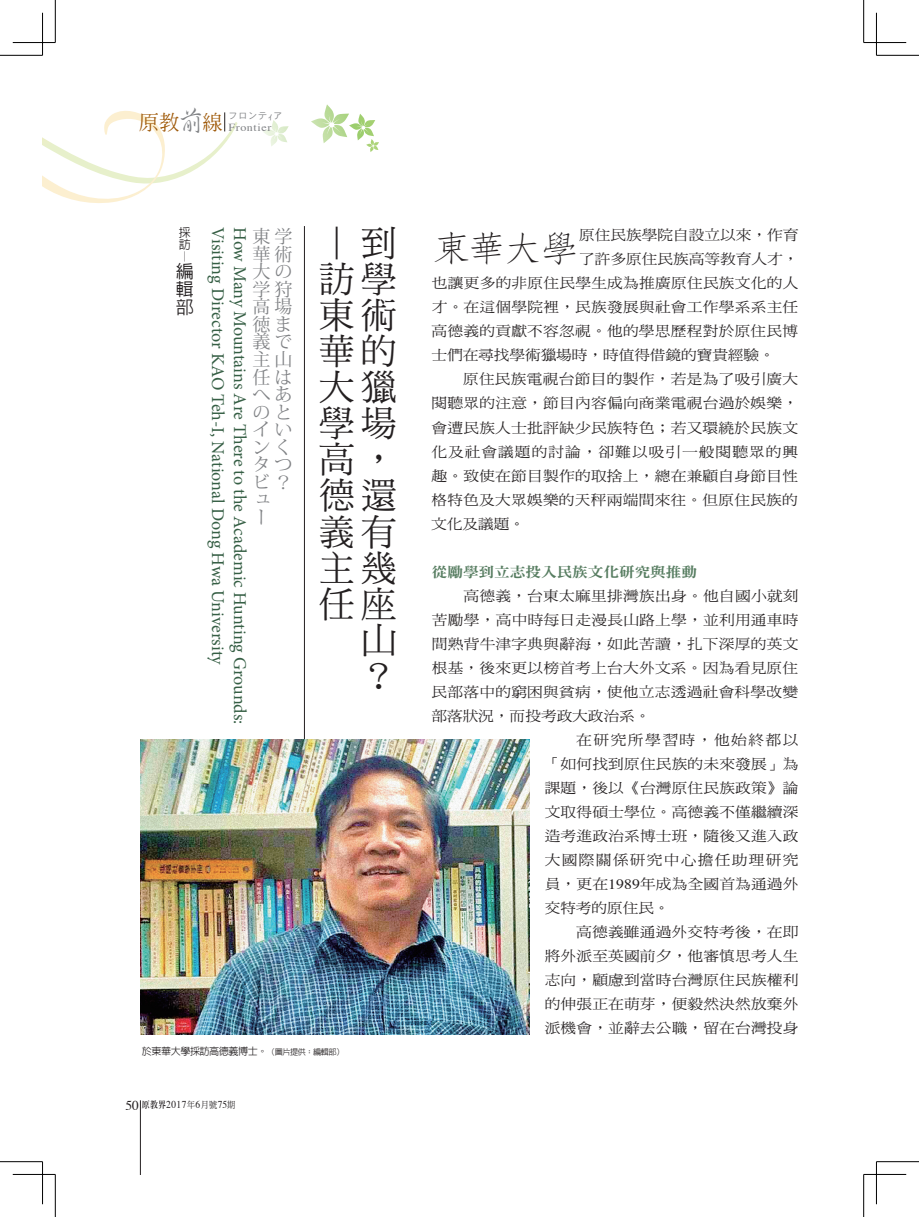
<style>
.page{position:relative;width:919px;height:1217px;background:#fff}
.page>*{position:absolute;margin:0;border:0;box-sizing:border-box;transform-origin:0 0}
.t1{font:36px "DF Ming Std W5";color:#231f20}
.t2{font:300 35.7px "AR Fang Song B5 HK";color:#231f20;scale:1.11 1}
.t3{font:18px "Minion Pro";letter-spacing:-.005em;color:#365f45}
.t4{font:18px/17.5px "Koz Min Pro";color:#808285}
.t5{font:500 18px/18px "AR Hei B5";color:#231f20;text-align:justify}
.t6{font:14.1px "DF Ming Std W5";letter-spacing:.01em;color:#231f20;scale:1.11 1}
.t7{font:14.1px "DF Ming Std W5";letter-spacing:-.01em;color:#231f20;scale:1.11 1}
.t8{font:14.1px "DF Ming Std W5";letter-spacing:.06em;color:#231f20;scale:1.11 1}
.t9{font:14.1px "DF Ming Std W9";letter-spacing:-.01em;color:#577d61;scale:1.11 1}
.t10{font:14.1px "DF Ming Std W5";letter-spacing:.08em;color:#231f20;scale:1.11 1}
.t11{font:14.1px "DF Ming Std W5";letter-spacing:.09em;color:#231f20;scale:1.11 1}
.t12{font:500 12px/12px "AR Hei B5";color:#231f20}
.t13{font:10.8px "Times";letter-spacing:.05em;color:#808285;scale:1.11 1}
.t14{font:10.5px "Times";letter-spacing:.05em;color:#231f20;scale:.9 1}
.t15{font:500 10.2px "AR Hei B5";letter-spacing:-.05em;color:#231f20}
.t16{font:9px "Heisei Kaku Go Std W3";color:#808285}
.s1{font-family:"AR Xing Shu B5";font-weight:500;font-size:27.75px}
.s2{font-size:8.1px}
.s3{font-size:13.5px}
.s4{font-family:"AR Ming B5";font-weight:800;font-size:9px}
.s5{font-family:"DF Ming Std W5";font-size:9px}
.s6{font-family:"Times"}
</style>
<div class="page">
<svg style="left:311px;top:104px;width:68px;height:48px"></svg>
<svg style="left:263px;top:120px;width:25px;height:26px"></svg>
<hr style="left:140px;top:1099px;width:1px;height:75px;background:#231f20">
<svg style="left:43px;top:111px;width:195px;height:92px"></svg>
<hr style="left:304px;top:226px;width:1px;height:594px;background:#231f20">
<img style="left:140px;top:739px;width:389px;height:294px">
<hr style="left:0;top:55px;width:43px;height:1px;background:#000">
<hr style="left:876px;top:55px;width:42px;height:1px;background:#000">
<hr style="left:0;top:1161px;width:43px;height:1px;background:#000">
<hr style="left:876px;top:1161px;width:42px;height:1px;background:#000">
<hr style="left:55px;top:0;width:1px;height:43px;background:#000">
<hr style="left:55px;top:1174px;width:1px;height:42px;background:#000">
<hr style="left:863px;top:0;width:1px;height:43px;background:#000">
<hr style="left:863px;top:1174px;width:1px;height:42px;background:#000">
<hr style="left:13px;top:42px;width:42px;height:1px;background:#000">
<hr style="left:863px;top:42px;width:43px;height:1px;background:#000">
<hr style="left:13px;top:1173px;width:42px;height:1px;background:#000">
<hr style="left:863px;top:1173px;width:43px;height:1px;background:#000">
<hr style="left:42px;top:13px;width:1px;height:42px;background:#000">
<hr style="left:42px;top:1161px;width:1px;height:42px;background:#000">
<hr style="left:876px;top:13px;width:1px;height:42px;background:#000">
<hr style="left:876px;top:1161px;width:1px;height:42px;background:#000">
<p class="t13" style="left:139px;top:118px;width:121px"><sup>原教</sup><span class="s1">前</span><sup>線</sup> Frontier</p>
<p class="t16" style="left:228px;top:110px;width:55px">フロンテ<sub>ｲ</sub>ア</p>
<p class="t12" style="left:179px;top:226px;width:13px">採</p>
<p class="t3" style="left:230px;top:227px;width:439px;rotate:90deg">Visiting Director KAO Teh-I, National Dong Hwa University</p>
<p class="t3" style="left:252px;top:227px;width:498px;rotate:90deg">How Many Mountains Are There to the Academic Hunting Grounds:</p>
<p class="t4" style="left:252px;top:227px;width:41px">東学華術大の学狩高場徳ま義で主山任はへあのとイいンくタつビ？ュ<br>ー</p>
<p class="t12" style="left:179px;top:238px;width:13px">訪︱</p>
<p class="t5" style="left:176px;top:262px;width:19px">編輯部</p>
<h1 class="t1" style="left:360px;top:224px;width:36px">到</h1>
<h1 class="t1" style="left:318px;top:260px;width:78px">訪學</h1>
<h1 class="t1" style="left:318px;top:296px;width:78px">東術</h1>
<h1 class="t1" style="left:318px;top:332px;width:78px">華的</h1>
<h1 class="t1" style="left:318px;top:368px;width:78px">大獵</h1>
<h1 class="t1" style="left:318px;top:404px;width:78px">學場</h1>
<h1 class="t1" style="left:318px;top:440px;width:64px">高，</h1>
<h1 class="t1" style="left:318px;top:476px;width:78px">德還</h1>
<h1 class="t1" style="left:318px;top:512px;width:78px">義有</h1>
<h1 class="t1" style="left:318px;top:548px;width:78px">主幾</h1>
<h1 class="t1" style="left:318px;top:584px;width:78px">任座</h1>
<h1 class="t1" style="left:360px;top:620px;width:36px">山</h1>
<h1 class="t1" style="left:360px;top:656px;width:28px">？</h1>
<h1 class="t1" style="left:356px;top:225px;width:37px;rotate:90deg">—</h1>
<p class="t15" style="left:142px;top:1045px;width:204px">於東華大學採訪高德義博士。<span class="s2">（圖片提供：編輯部）</span></p>
<p class="t14" style="left:125px;top:1094px;width:124px"><span class="s3">50</span> <span class="s4">原教界</span>2017<span class="s5">年</span>6<span class="s5">月號</span>75<span class="s5">期</span></p>
<h2 class="t2" style="left:432px;top:231px;width:134px">東華大學</h2>
<p class="t6" style="left:579px;top:227px;width:199px">原住民族學院自設立以來，作育</p>
<p class="t6" style="left:579px;top:251px;width:199px">了許多原住民族高等教育人才，</p>
<p class="t6" style="left:432px;top:275px;width:332px">也讓更多的非原住民學生成為推廣原住民族文化的人</p>
<p class="t6" style="left:431px;top:299px;width:332px">才。在這個學院裡，民族發展與社會工作學系系主任</p>
<p class="t6" style="left:431px;top:323px;width:332px">高德義的貢獻不容忽視。他的學思歷程對於原住民博</p>
<p class="t7" style="left:431px;top:347px;width:311px">士們在尋找學術獵場時，時值得借鏡的寶貴經驗。</p>
<p class="t6" style="left:463px;top:371px;width:303px">原住民族電視台節目的製作，若是為了吸引廣大</p>
<p class="t6" style="left:431px;top:395px;width:332px">閱聽眾的注意，節目內容偏向商業電視台過於娛樂，</p>
<p class="t6" style="left:431px;top:419px;width:332px">會遭民族人士批評缺少民族特色；若又環繞於民族文</p>
<p class="t8" style="left:431px;top:443px;width:332px">化及社會議題的討論，卻難以吸引一般閱聽眾的興</p>
<p class="t6" style="left:431px;top:467px;width:332px">趣。致使在節目製作的取捨上，總在兼顧自身節目性</p>
<p class="t6" style="left:431px;top:491px;width:332px">格特色及大眾娛樂的天秤兩端間來往。但原住民族的</p>
<p class="t6" style="left:431px;top:515px;width:86px">文化及議題。</p>
<p class="t9" style="left:432px;top:563px;width:240px">從勵學到立志投入民族文化研究與推動</p>
<p class="t6" style="left:463px;top:587px;width:303px">高德義，台東太麻里排灣族出身。他自國小就刻</p>
<p class="t6" style="left:432px;top:611px;width:332px">苦勵學，高中時每日走漫長山路上學，並利用通車時</p>
<p class="t6" style="left:432px;top:635px;width:332px">間熟背牛津字典與辭海，如此苦讀，扎下深厚的英文</p>
<p class="t6" style="left:431px;top:659px;width:332px">根基，後來更以榜首考上台大外文系。因為看見原住</p>
<p class="t6" style="left:431px;top:683px;width:332px">民部落中的窮困與貧病，使他立志透過社會科學改變</p>
<p class="t7" style="left:431px;top:707px;width:199px">部落狀況，而投考政大政治系。</p>
<p class="t11" style="left:576px;top:731px;width:202px">在研究所學習時，他始終都以</p>
<p class="t6" style="left:544px;top:755px;width:230px">「如何找到原住民族的未來發展」為</p>
<p class="t6" style="left:544px;top:779px;width:230px">課題，後以《台灣原住民族政策》論</p>
<p class="t6" style="left:544px;top:803px;width:230px">文取得碩士學位。高德義不僅繼續深</p>
<p class="t6" style="left:544px;top:827px;width:230px">造考進政治系博士班，隨後又進入政</p>
<p class="t10" style="left:544px;top:851px;width:230px">大國際關係研究中心擔任助理研究</p>
<p class="t6" style="left:544px;top:875px;width:230px">員，更在<span class="s6">1989</span>年成為全國首為通過外</p>
<p class="t7" style="left:544px;top:899px;width:114px">交特考的原住民。</p>
<p class="t6" style="left:576px;top:923px;width:202px">高德義雖通過外交特考後，在即</p>
<p class="t6" style="left:544px;top:947px;width:230px">將外派至英國前夕，他審慎思考人生</p>
<p class="t6" style="left:544px;top:971px;width:230px">志向，顧慮到當時台灣原住民族權利</p>
<p class="t6" style="left:544px;top:995px;width:230px">的伸張正在萌芽，便毅然決然放棄外</p>
<p class="t6" style="left:544px;top:1019px;width:230px">派機會，並辭去公職，留在台灣投身</p>
</div>
